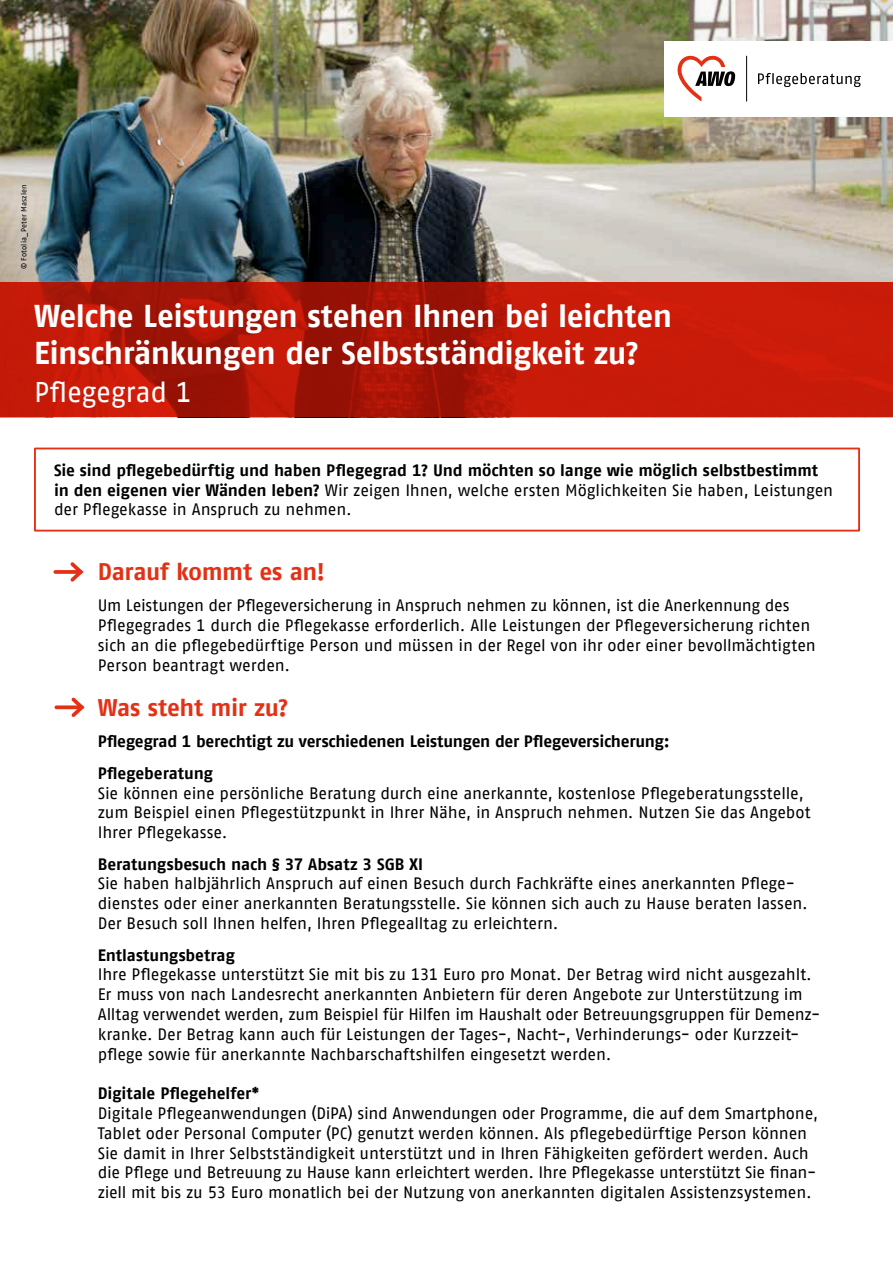
<style>
.page{position:relative;width:893px;height:1263px;background:#fff}
.page>*{position:absolute;margin:0;border:0;box-sizing:border-box;transform-origin:0 0}
.t1{font:700 31.5px/37.5px "AWO Fago Office";letter-spacing:-.015em;color:#fff}
.t2{font:28.5px "AWO Fago Office";letter-spacing:-.01em;color:#fff}
.t3{font:700 24px "AWO Fago Office";letter-spacing:-.015em;color:#e43115}
.t4{font:16.5px/19.8px "AWO Fago Office";letter-spacing:-.01em;color:#000}
.t5{font:700 16.5px/19.8px "AWO Fago Office";letter-spacing:-.01em;color:#000}
.t6{font:7.5px "AWO Fago Office";letter-spacing:.02em;color:#000}
.s1{font-weight:400}
</style>
<div class="page">
<img style="left:0;top:0;width:893px;height:282px">
<img style="left:0;top:148px;width:66px;height:134px">
<svg style="left:0;top:282px;width:893px;height:135px;background:#b91807"></svg>
<div style="left:664px;top:41px;width:229px;height:75px;background:#fff"></div>
<hr style="left:746px;top:56px;width:1px;height:46px;background:#000">
<svg style="left:758px;top:73px;width:103px;height:14px"></svg>
<svg style="left:678px;top:55px;width:57px;height:47px"></svg>
<div style="left:34px;top:448px;width:826px;height:83px;border:2px solid #e43115"></div>
<svg style="left:55px;top:570px;width:12px;height:4px"></svg>
<svg style="left:67px;top:562px;width:17px;height:20px"></svg>
<svg style="left:56px;top:705px;width:12px;height:4px"></svg>
<svg style="left:68px;top:697px;width:17px;height:20px"></svg>
<p class="t6" style="left:20px;top:269px;width:86px;rotate:-90deg">© Fotolia_Peter Maszlen</p>
<h1 class="t1" style="left:34px;top:296px;width:640px">Welche Leistungen stehen Ihnen bei leichten<br>Einschränkungen der Selbstständigkeit zu?</h1>
<h2 class="t2" style="left:34px;top:375px;width:160px">Pflegegrad 1</h2>
<p class="t5" style="left:54px;top:460px;width:781px">Sie sind pflegebedürftig und haben Pflegegrad 1? Und möchten so lange wie möglich selbstbestimmt in den eigenen vier Wänden leben? <span class="s1">Wir zeigen Ihnen, welche ersten Möglichkeiten Sie haben, Leistungen der Pflegekasse in Anspruch zu nehmen.</span></p>
<h3 class="t3" style="left:98px;top:557px;width:229px">Darauf kommt es an!</h3>
<p class="t4" style="left:98px;top:595px;width:719px">Um Leistungen der Pflegeversicherung in Anspruch nehmen zu können, ist die Anerkennung des Pflegegrades 1 durch die Pflegekasse erforderlich. Alle Leistungen der Pflegeversicherung richten sich an die pflegebedürftige Person und müssen in der Regel von ihr oder einer bevollmächtigten Person beantragt werden.</p>
<h3 class="t3" style="left:98px;top:693px;width:192px">Was steht mir zu?</h3>
<p class="t5" style="left:98px;top:725px;width:573px;line-height:31.5px">Pflegegrad 1 berechtigt zu verschiedenen Leistungen der Pflegeversicherung:<br>Pflegeberatung</p>
<p class="t4" style="left:98px;top:783px;width:714px">Sie können eine persönliche Beratung durch eine anerkannte, kostenlose Pflegeberatungsstelle, zum Beispiel einen Pflegestützpunkt in Ihrer Nähe, in Anspruch nehmen. Nutzen Sie das Angebot<br>Ihrer Pflegekasse.</p>
<p class="t5" style="left:98px;top:854px;width:327px">Beratungsbesuch nach § 37 Absatz 3 SGB XI</p>
<p class="t4" style="left:98px;top:874px;width:711px">Sie haben halbjährlich Anspruch auf einen Besuch durch Fachkräfte eines anerkannten Pflege&shy;dienstes oder einer anerkannten Beratungsstelle. Sie können sich auch zu Hause beraten lassen.<br>Der Besuch soll Ihnen helfen, Ihren Pflegealltag zu erleichtern.</p>
<p class="t5" style="left:98px;top:945px;width:138px">Entlastungsbetrag</p>
<p class="t4" style="left:98px;top:964px;width:724px">Ihre Pflegekasse unterstützt Sie mit bis zu 131 Euro pro Monat. Der Betrag wird nicht ausgezahlt.<br>Er muss von nach Landesrecht anerkannten Anbietern für deren Angebote zur Unterstützung im Alltag verwendet werden, zum Beispiel für Hilfen im Haushalt oder Betreuungsgruppen für Demenz&shy;kranke. Der Betrag kann auch für Leistungen der Tages-, Nacht-, Verhinderungs- oder Kurzzeit&shy;pflege sowie für anerkannte Nachbarschaftshilfen eingesetzt werden.</p>
<p class="t5" style="left:98px;top:1083px;width:163px">Digitale Pflegehelfer*</p>
<p class="t4" style="left:98px;top:1103px;width:722px">Digitale Pflegeanwendungen (DiPA) sind Anwendungen oder Programme, die auf dem Smartphone, Tablet oder Personal Computer (PC) genutzt werden können. Als pflegebedürftige Person können Sie damit in Ihrer Selbstständigkeit unterstützt und in Ihren Fähigkeiten gefördert werden. Auch die Pflege und Betreuung zu Hause kann erleichtert werden. Ihre Pflegekasse unterstützt Sie finan&shy;ziell mit bis zu 53 Euro monatlich bei der Nutzung von anerkannten digitalen Assistenzsystemen.</p>
</div>
